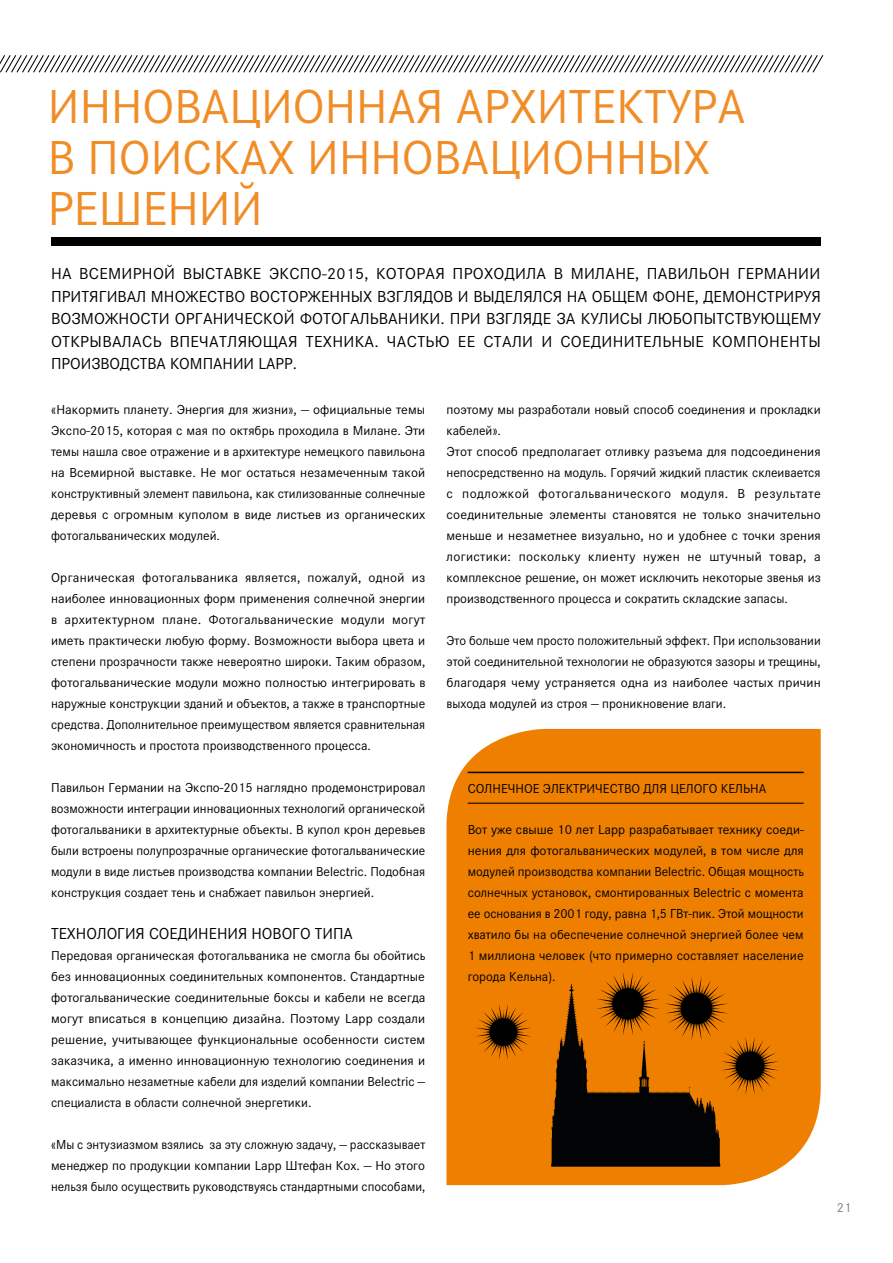
<style>
.page{position:relative;width:893px;height:1263px;background:#fff}
.page>*{position:absolute;margin:0;border:0;box-sizing:border-box;transform-origin:0 0}
.t1{font:49.5px/51px "Corporate STOT";color:#f18d27}
.t2{font:16.5px "Corporate STOT";letter-spacing:.015em;color:#000}
.t3{font:13.5px/21px "Corporate STOT";color:#000;text-align:justify}
.t4{font:13.5px "Corporate STOT";color:#7b7c7e}
</style>
<div class="page">
<div style="left:51px;top:237px;width:770px;height:9px;background:#000"></div>
<svg style="left:0;top:55px;width:824px;height:18px"></svg>
<div style="left:446px;top:729px;width:375px;height:456px;background:#ee7f00"></div>
<hr style="left:468px;top:772px;width:336px;height:1px;background:#000">
<hr style="left:468px;top:803px;width:336px;height:1px;background:#000">
<svg style="left:475px;top:1004px;width:57px;height:56px;background:#ab5b00"></svg>
<svg style="left:551px;top:972px;width:228px;height:195px;background:#924f01"></svg>
<h1 class="t1" style="left:48px;top:81px;width:699px">И ННОВАЦИ ОННАЯ АРХИТЕКТУРА<br>В ПОИСКАХ И ННОВАЦИОННЫХ<br>РЕШ ЕНИЙ</h1>
<p class="t2" style="left:51px;top:264px;width:165px">На Всемирной выставке</p>
<p class="t2" style="left:269px;top:264px;width:22px">Экспо</p>
<p class="t2" style="left:322px;top:264px;width:65px">-2015, кото</p>
<p class="t2" style="left:416px;top:264px;width:190px">рая проходила в Милане</p>
<p class="t2" style="left:635px;top:264px;width:23px">, пав</p>
<p class="t2" style="left:677px;top:264px;width:144px">ильон Герман ии</p>
<p class="t2" style="left:51px;top:287px;width:77px">п ритягивал</p>
<p class="t2" style="left:151px;top:287px;width:58px">множество</p>
<p class="t2" style="left:250px;top:287px;width:11px">восто</p>
<p class="t2" style="left:299px;top:287px;width:32px">рженн</p>
<p class="t2" style="left:351px;top:287px;width:165px">ых взглядов и выделялся</p>
<p class="t2" style="left:567px;top:287px;width:98px">на общем фоне</p>
<p class="t2" style="left:695px;top:287px;width:51px">, демонст</p>
<p class="t2" style="left:775px;top:287px;width:38px">рируя</p>
<p class="t2" style="left:51px;top:309px;width:79px">возможност</p>
<p class="t2" style="left:159px;top:309px;width:87px">и органическо</p>
<p class="t2" style="left:284px;top:309px;width:27px">й фотогал</p>
<p class="t2" style="left:370px;top:309px;width:19px">ьван</p>
<p class="t2" style="left:409px;top:309px;width:251px">ики. При взгляде за кул исы любоп</p>
<p class="t2" style="left:704px;top:309px;width:24px">ытствую</p>
<p class="t2" style="left:775px;top:309px;width:46px">щему</p>
<p class="t2" style="left:51px;top:332px;width:62px">открывалас</p>
<p class="t2" style="left:153px;top:332px;width:29px">ь впечатляю</p>
<p class="t2" style="left:263px;top:332px;width:231px">щая техника. Частью ее стал</p>
<p class="t2" style="left:522px;top:332px;width:49px">и и сое</p>
<p class="t2" style="left:591px;top:332px;width:167px">динительные компонент</p>
<p class="t2" style="left:808px;top:332px;width:14px">ы</p>
<p class="t2" style="left:51px;top:354px;width:89px">производства</p>
<p class="t2" style="left:170px;top:354px;width:43px">компан</p>
<p class="t2" style="left:233px;top:354px;width:66px">ии Lapp.</p>
<p class="t3" style="left:51px;top:399px;width:376px">«Накормить планету. Энергия для жизни», — официальные темы Экспо-2015, которая с мая по октябрь проходила в М илане. Эти темы нашла свое отражение и в архитектуре немецкого павильона на Всемирной выставке. Не мог остаться незамеченным такой конструктивный элемент павильона, как стилизованные солнечные деревья с огромным куполом в виде листьев из органических фотогальванических модулей.</p>
<p class="t3" style="left:51px;top:567px;width:376px">Органическая фотогальваника является, пожалуй, одной из наиболее инновационных форм применения солнечной энергии в архитектурном плане. Фотогальванические модули могут иметь практически любую форму. Возможности выбора цвета и степени прозрачности также невероятно широки. Таким образом, фотогальванические модули можно полностью интегрировать в наружные конструкции зданий и объектов, а также в транспортные средства. Дополнительное преимуществом является сравнительная экономичность и простота производственного процесса.</p>
<p class="t3" style="left:51px;top:777px;width:376px">Павильон Германии на Экспо-2015 наглядно продемонстрировал возможности интеграции инновационных технологий органической фотогальваники в архитектурные объекты. В купол крон деревьев были встроены полупрозрачные органические фотогальванические модули в виде листьев производства компании Belectric. Подобная конструкция создает тень и снабжает павильон энергией.</p>
<p class="t2" style="left:51px;top:924px;width:303px">ТЕХНОЛОГИЯ СОЕДИ НЕНИЯ НОВОГО ТИ ПА</p>
<p class="t3" style="left:51px;top:945px;width:376px">Передовая органическая фотогальваника не смогла бы обойтись без инновационных соединительных компонентов. Стандартные фотогальванические соединительные боксы и кабели не всегда могут вписаться в концепцию дизайна. Поэтому Lapp создали решение, учитывающее функциональные особенности систем заказчика, а именно инновационную технологию соединения и максимально незаметные кабели для изделий компании Belectric — специалиста в области солнечной энергетики.</p>
<p class="t3" style="left:51px;top:1134px;width:376px">«М ы с энтузиазмом взялись за эту сложную задачу, — рассказывает менеджер по продукции компании Lapp Штефан Кох. — Но этого нельзя было осуществить руководствуясь стандартными способами,</p>
<p class="t3" style="left:446px;top:399px;width:376px;text-align:left">поэтому мы разработали новый способ соединения и прокладки кабелей».<br>Этот способ предполагает отливку разъема для подсоединения непосредственно на модуль. Горячий жидкий пластик склеивается с подложкой фотогальванического модуля. В результате соединительные элементы становятся не только значительно меньше и незаметнее визуально, но и удобнее с точки зрения логистики: поскольку клиенту нужен не штучный товар, а комплексное решение, он может исключить некоторые звенья из производственного процесса и сократить складские запасы.</p>
<p class="t3" style="left:446px;top:630px;width:376px">Это больше чем просто положительный эффект. При использовании этой соединительной технологии не образуются зазоры и трещины, благодаря чему устраняется одна из наиболее частых причин выхода модулей из строя — проникновение влаги.</p>
<p class="t3" style="left:468px;top:778px;width:300px">СОЛНЕЧНОЕ ЭЛЕКТРИ ЧЕСТВО ДЛЯ ЦЕЛОГО КЕЛЬНА</p>
<p class="t3" style="left:468px;top:819px;width:338px">Вот уже свыше 10 лет Lapp разрабатывает технику соеди&shy;нения для фотогальванических модулей, в том числе для модулей производства компании Belectric. Общая мощность солнечных установок, смонтированных Belectric с момента ее основания в 2001 году, равна 1,5 ГВт-пик. Этой мощности хватило бы на обеспечение солнечной энергией более чем 1 миллиона человек (что примерно составляет население города Кельна).</p>
<p class="t4" style="left:837px;top:1200px;width:16px">21</p>
</div>
